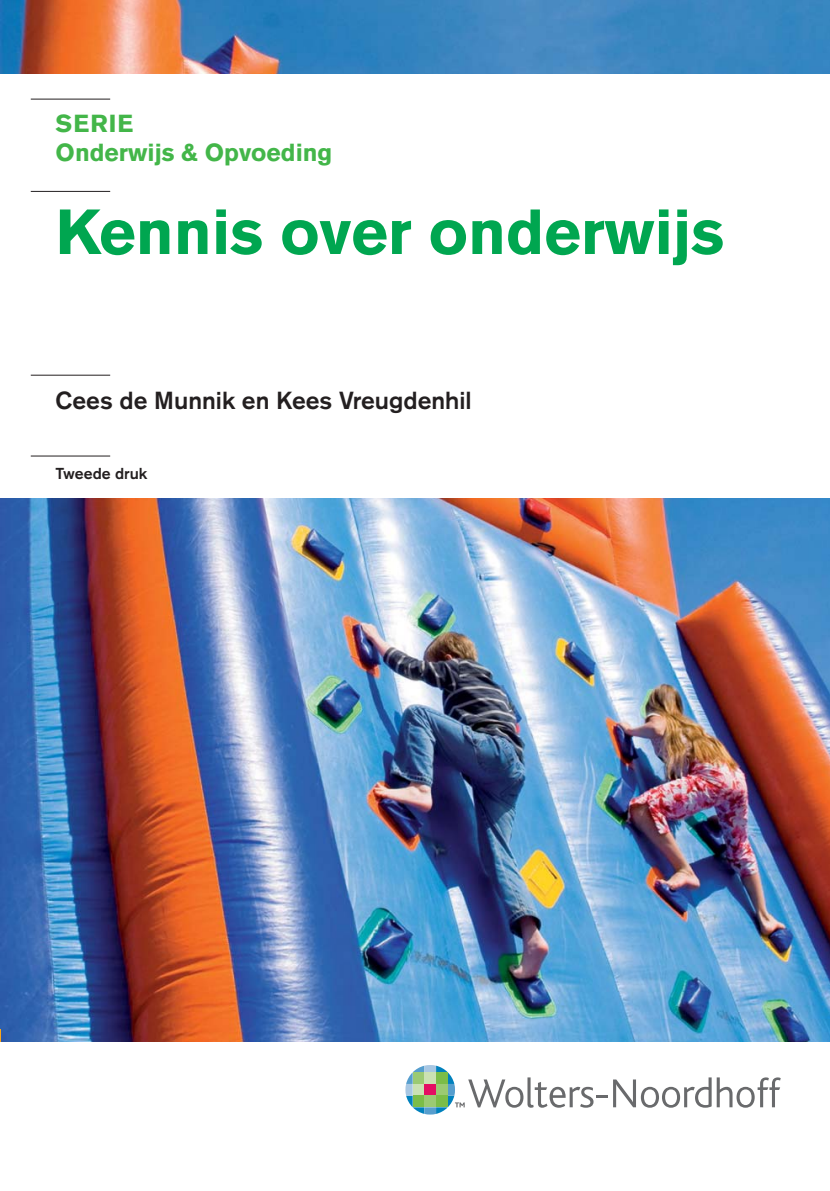
<style>
.page{position:relative;width:830px;height:1191px;background:#fff}
.page>*{position:absolute;margin:0;border:0;box-sizing:border-box;transform-origin:0 0}
.t1{font:700 63px "Akzidenz Grotesk BE";color:#00a650}
.t2{font:500 24.5px "Akzidenz Grotesk BE";color:#231f20}
.t3{font:700 24.5px/29.4px "Akzidenz Grotesk BE";color:#43b649}
.t4{font:500 15.75px "Akzidenz Grotesk BE";color:#231f20}
</style>
<div class="page">
<img style="left:1px;top:498px;width:828px;height:544px">
<img style="left:1px;top:0;width:828px;height:74px">
<hr style="left:31px;top:191px;width:79px;height:1px;background:#231f20">
<hr style="left:31px;top:375px;width:79px;height:1px;background:#231f20">
<hr style="left:31px;top:99px;width:79px;height:1px;background:#231f20">
<svg style="left:0;top:1029px;width:1px;height:13px"></svg>
<hr style="left:31px;top:455px;width:79px;height:1px;background:#231f20">
<svg style="left:613px;top:1077px;width:167px;height:30px"></svg>
<svg style="left:405px;top:1065px;width:202px;height:49px"></svg>
<div style="left:412px;top:1072px;width:12px;height:12px;background:#9bca73"></div>
<div style="left:412px;top:1084px;width:12px;height:11px;background:#cbe1b3"></div>
<div style="left:412px;top:1095px;width:12px;height:12px;background:#7bbd48"></div>
<div style="left:424px;top:1072px;width:12px;height:12px;background:#cbe1b3"></div>
<div style="left:424px;top:1084px;width:12px;height:11px;background:#e40d62"></div>
<div style="left:424px;top:1095px;width:12px;height:12px;background:#9bca73"></div>
<div style="left:436px;top:1072px;width:11px;height:12px;background:#7bbd48"></div>
<div style="left:436px;top:1084px;width:11px;height:11px;background:#9bca73"></div>
<div style="left:436px;top:1095px;width:11px;height:12px;background:#7bbd48"></div>
<p class="t3" style="left:56px;top:111px;width:278px">SERIE<br>Onderwijs &amp; Opvoeding</p>
<h1 class="t1" style="left:56px;top:209px;width:670px">Kennis over onderwijs</h1>
<p class="t2" style="left:56px;top:392px;width:417px">Cees de Munnik en Kees Vreugdenhil</p>
<p class="t4" style="left:56px;top:468px;width:93px">Tweede druk</p>
</div>
